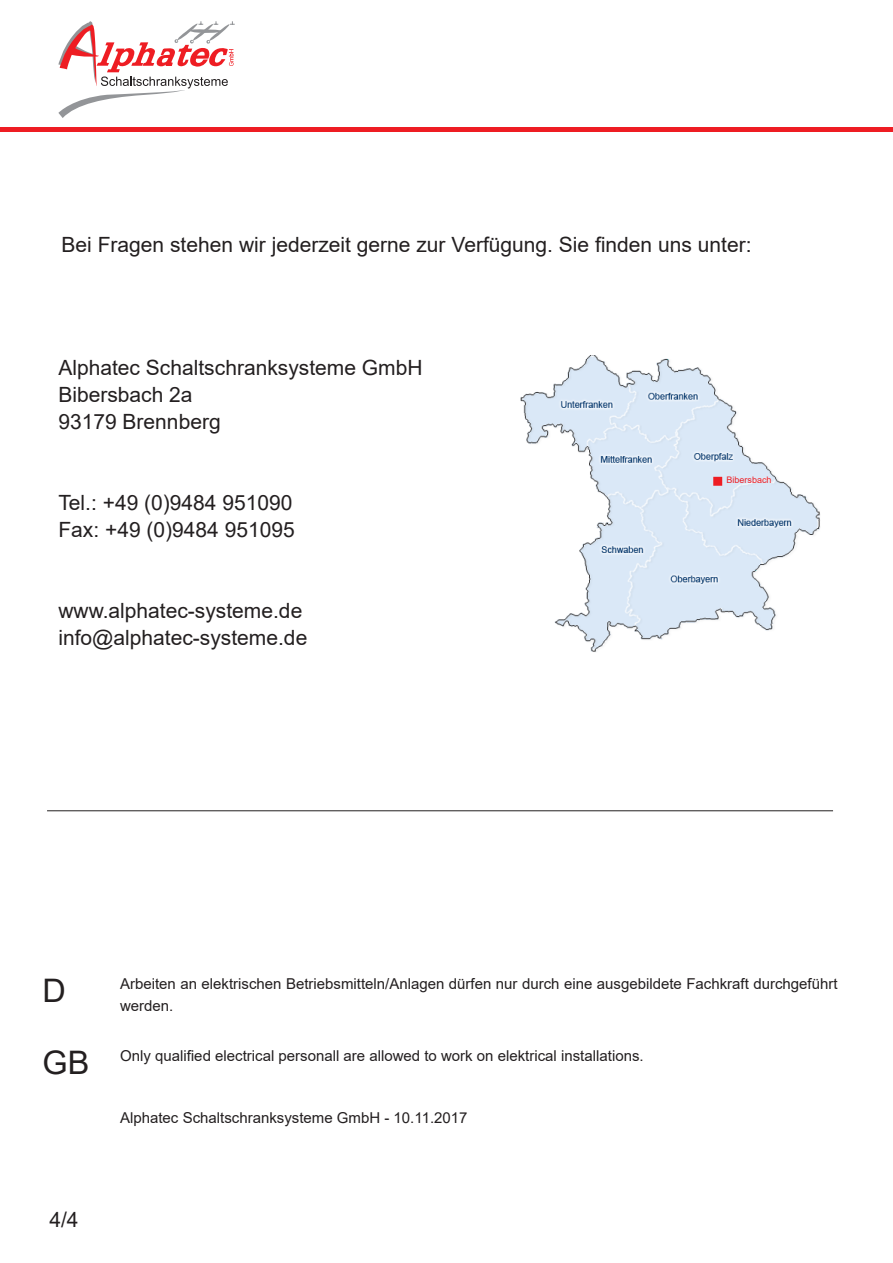
<style>
.page{position:relative;width:893px;height:1263px;background:#fff}
.page>*{position:absolute;margin:0;border:0;box-sizing:border-box;transform-origin:0 0}
.t1{font:32.4px "Arial";color:#231f20}
.t2{font:21px "Arial";color:#231f20}
.t3{font:15px "Arial";color:#231f20}
._10_pt_Basic_Paragra{font:9px "Arial";color:#ee1d23}
</style>
<div class="page">
<hr style="left:0;top:128px;width:893px;height:4px;background:#ee1d23">
<img style="left:521px;top:356px;width:299px;height:296px">
<div style="left:713px;top:477px;width:9px;height:9px;background:#ee1d23;border:2px solid #ee1d23"></div>
<svg style="left:58px;top:21px;width:177px;height:97px"></svg>
<hr style="left:47px;top:810px;width:786px;height:1px;background:#231f20">
<p class="t2" style="left:62px;top:230px;width:691px">Bei Fragen stehen wir jederzeit gerne zur Verfügung. Sie finden uns unter:</p>
<p class="t2" style="left:58px;top:353px;width:366px">Alphatec Schaltschranksysteme GmbH</p>
<p class="t2" style="left:58px;top:380px;width:136px">Bibersbach 2a</p>
<p class="t2" style="left:58px;top:407px;width:164px">93179 Brennberg</p>
<p class="t2" style="left:58px;top:488px;width:236px">Tel.: +49 (0)9484 951090</p>
<p class="t2" style="left:58px;top:515px;width:238px">Fax: +49 (0)9484 951095</p>
<p class="t2" style="left:58px;top:596px;width:245px">www.alphatec-systeme.de</p>
<p class="t2" style="left:58px;top:623px;width:250px">info@alphatec-systeme.de</p>
<p class="_10_pt_Basic_Paragra" style="left:726px;top:474px;width:47px">Bibersbach</p>
<p class="t1" style="left:43px;top:968px;width:25px">D</p>
<p class="t3" style="left:120px;top:973px;width:719px">Arbeiten an elektrischen Betriebsmitteln/Anlagen dürfen nur durch eine ausgebildete Fachkraft durchgeführt</p>
<p class="t3" style="left:120px;top:995px;width:55px">werden.</p>
<p class="t1" style="left:43px;top:1040px;width:48px">GB</p>
<p class="t3" style="left:120px;top:1046px;width:525px">Only qualified electrical personall are allowed to work on elektrical installations.</p>
<p class="t3" style="left:120px;top:1107px;width:349px">Alphatec Schaltschranksysteme GmbH - 10.11.2017</p>
<p class="t2" style="left:49px;top:1205px;width:31px">4/4</p>
</div>
